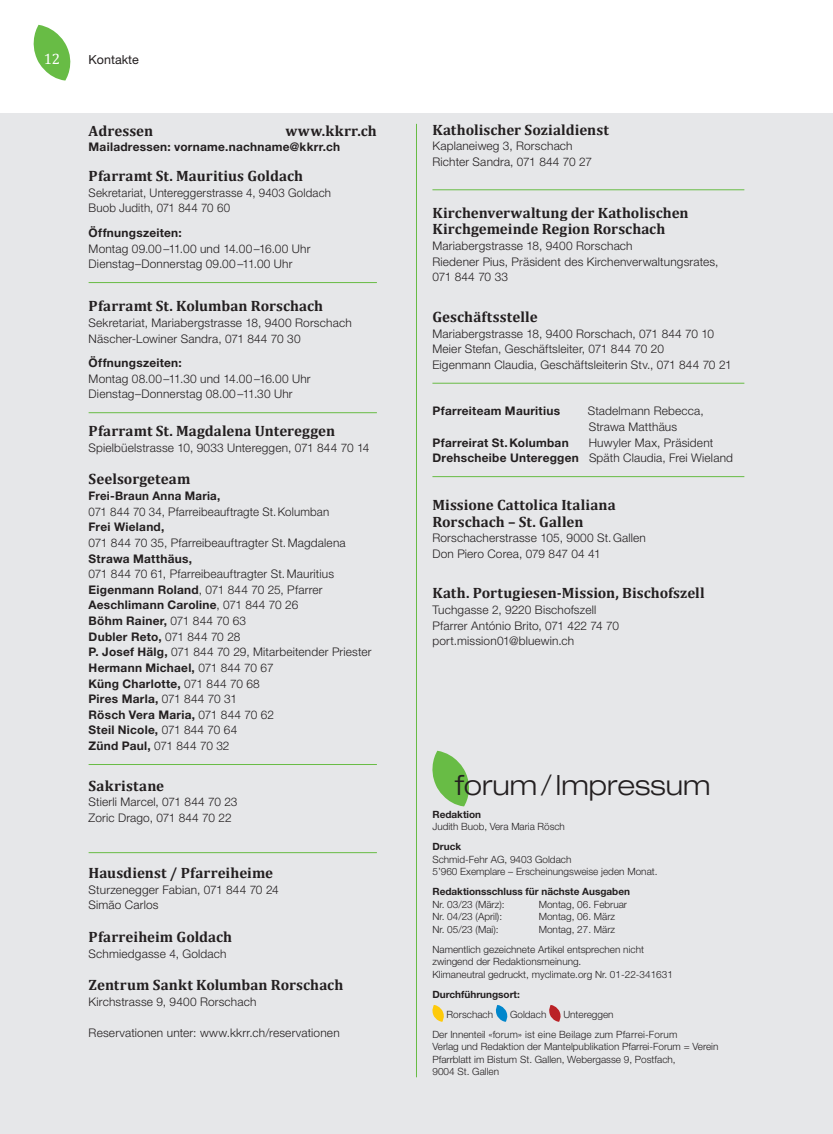
<style>
.page{position:relative;width:833px;height:1134px;background:#fff}
.page>*{position:absolute;margin:0;border:0;box-sizing:border-box;transform-origin:0 0}
.t1{font:300 expanded 27.88px "Helvetica Neue LT Std";color:#231f20}
.t2{font:700 15px/16.2px "Cambria";letter-spacing:.005em;color:#231f20}
.t3{font:700 15px "Cambria";letter-spacing:.03em;color:#231f20}
.t4{font:15px "Cambria";color:#fff}
.t5{font:12.5px "Helvetica Neue LT Std";color:#231f20}
.t6{font:300 11.88px/15.6px "Helvetica Neue LT Std";letter-spacing:.015em;color:#231f20}
.t7{font:700 11.88px "Helvetica Neue LT Std";letter-spacing:.02em;color:#231f20}
.t8{font:300 10px/12.5px "Helvetica Neue LT Std";color:#231f20}
.t9{font:700 10px "Helvetica Neue LT Std";color:#231f20}
.s1{font-weight:700}
</style>
<div class="page">
<svg style="left:33px;top:25px;width:38px;height:56px"></svg>
<div style="left:0;top:113px;width:833px;height:1021px;background:#e6e7e9"></div>
<hr style="left:89px;top:282px;width:288px;height:1px;background:#68bc45">
<hr style="left:89px;top:412px;width:288px;height:1px;background:#68bc45">
<hr style="left:89px;top:764px;width:288px;height:1px;background:#68bc45">
<hr style="left:89px;top:852px;width:288px;height:1px;background:#68bc45">
<hr style="left:432px;top:190px;width:312px;height:1px;background:#68bc45">
<hr style="left:432px;top:383px;width:312px;height:1px;background:#68bc45">
<hr style="left:432px;top:476px;width:312px;height:1px;background:#68bc45">
<hr style="left:416px;top:124px;width:1px;height:953px;background:#68bc45">
<svg style="left:432px;top:1005px;width:12px;height:17px"></svg>
<svg style="left:495px;top:1005px;width:13px;height:17px"></svg>
<svg style="left:549px;top:1005px;width:12px;height:17px"></svg>
<svg style="left:432px;top:751px;width:37px;height:55px"></svg>
<p class="t4" style="left:44px;top:50px;width:18px">12</p>
<p class="t5" style="left:89px;top:52px;width:52px">Kontakte</p>
<p class="t2" style="left:89px;top:122px;width:66px">Adressen</p>
<p class="t3" style="left:285px;top:121px;width:93px">www.kkrr.ch</p>
<p class="t7" style="left:89px;top:140px;width:253px">Mailadressen: vorname.nachname@kkrr.ch</p>
<p class="t2" style="left:89px;top:168px;width:216px">Pfarramt St. Mauritius Goldach</p>
<p class="t6" style="left:89px;top:184px;width:244px">Sekretariat, Untereggerstrasse 4, 9403 Goldach<br>Buob Judith, 071 844 70 60</p>
<p class="t7" style="left:89px;top:225px;width:95px">Öffnungszeiten:</p>
<p class="t6" style="left:89px;top:240px;width:223px">Montag 09.00–11.00 und 14.00–16.00 Uhr<br>Dienstag–Donnerstag 09.00–11.00 Uhr</p>
<p class="t2" style="left:89px;top:298px;width:236px">Pfarramt St. Kolumban Rorschach</p>
<p class="t6" style="left:89px;top:315px;width:265px">Sekretariat, Mariabergstrasse 18, 9400 Rorschach<br>Näscher-Lowiner Sandra, 071 844 70 30</p>
<p class="t7" style="left:89px;top:355px;width:95px">Öffnungszeiten:</p>
<p class="t6" style="left:89px;top:370px;width:223px">Montag 08.00–11.30 und 14.00–16.00 Uhr<br>Dienstag–Donnerstag 08.00–11.30 Uhr</p>
<p class="t2" style="left:89px;top:423px;width:248px">Pfarramt St. Magdalena Untereggen</p>
<p class="t6" style="left:89px;top:440px;width:282px">Spielbüelstrasse 10, 9033 Untereggen, 071 844 70 14</p>
<p class="t2" style="left:89px;top:471px;width:103px">Seelsorgeteam</p>
<p class="t7" style="left:89px;top:488px;width:133px">Frei-Braun Anna Maria,</p>
<p class="t6" style="left:89px;top:503px;width:242px">071 844 70 34, Pfarreibeauftragte St.Kolumban</p>
<p class="t7" style="left:89px;top:520px;width:77px">Frei Wieland,</p>
<p class="t6" style="left:89px;top:535px;width:259px">071 844 70 35, Pfarreibeauftragter St.Magdalena</p>
<p class="t7" style="left:89px;top:551px;width:105px">Strawa Matthäus,</p>
<p class="t6" style="left:89px;top:566px;width:284px">071 844 70 61, Pfarreibeauftragter St.Mauritius<br><span class="s1">Eigenmann Roland</span>, 071 844 70 25, Pfarrer<br><span class="s1">Aeschlimann Caroline</span>, 071 844 70 26<br><span class="s1">Böhm Rainer,</span> 071 844 70 63<br><span class="s1">Dubler Reto,</span> 071 844 70 28<br><span class="s1">P. Josef Hälg,</span> 071 844 70 29, Mitarbeitender Priester<br><span class="s1">Hermann Michael,</span> 071 844 70 67<br><span class="s1">Küng Charlotte,</span> 071 844 70 68<br><span class="s1">Pires Marla,</span> 071 844 70 31<br><span class="s1">Rösch Vera Maria,</span> 071 844 70 62<br><span class="s1">Steil Nicole,</span> 071 844 70 64<br><span class="s1">Zünd Paul,</span> 071 844 70 32</p>
<p class="t2" style="left:89px;top:777px;width:77px">Sakristane</p>
<p class="t6" style="left:89px;top:794px;width:150px">Stierli Marcel, 071 844 70 23<br>Zoric Drago, 071 844 70 22</p>
<p class="t2" style="left:89px;top:865px;width:186px">Hausdienst / Pfarreiheime</p>
<p class="t6" style="left:89px;top:881px;width:192px">Sturzenegger Fabian, 071 844 70 24<br>Simão Carlos</p>
<p class="t2" style="left:89px;top:928px;width:145px">Pfarreiheim Goldach</p>
<p class="t6" style="left:89px;top:945px;width:139px">Schmiedgasse 4, Goldach</p>
<p class="t2" style="left:89px;top:976px;width:256px">Zentrum Sankt Kolumban Rorschach</p>
<p class="t6" style="left:89px;top:993px;width:169px">Kirchstrasse 9, 9400 Rorschach</p>
<p class="t6" style="left:89px;top:1025px;width:253px">Reservationen unter: www.kkrr.ch/reservationen</p>
<p class="t2" style="left:432px;top:121px;width:178px">Katholischer Sozialdienst</p>
<p class="t6" style="left:432px;top:138px;width:161px">Kaplaneiweg 3, Rorschach<br>Richter Sandra, 071 844 70 27</p>
<p class="t2" style="left:432px;top:205px;width:258px">Kirchenverwaltung der Katholischen<br>Kirchgemeinde Region Rorschach</p>
<p class="t6" style="left:432px;top:238px;width:287px">Mariabergstrasse 18, 9400 Rorschach<br>Riedener Pius, Präsident des Kirchenverwaltungsrates,<br>071 844 70 33</p>
<p class="t2" style="left:432px;top:308px;width:107px">Geschäftsstelle</p>
<p class="t6" style="left:432px;top:325px;width:301px">Mariabergstrasse 18, 9400 Rorschach, 071 844 70 10<br>Meier Stefan, Geschäftsleiter, 071 844 70 20<br>Eigenmann Claudia, Geschäftsleiterin Stv., 071 844 70 21</p>
<p class="t7" style="left:432px;top:404px;width:129px">Pfarreiteam Mauritius</p>
<p class="t6" style="left:587px;top:403px;width:118px">Stadelmann Rebecca,<br>Strawa Matthäus</p>
<p class="t7" style="left:432px;top:435px;width:138px">Pfarreirat St.Kolumban</p>
<p class="t6" style="left:432px;top:434px;width:302px;text-indent:156px">Huwyler Max, Präsident<br><span class="s1">Drehscheibe Untereggen</span> Späth Claudia, Frei Wieland</p>
<p class="t2" style="left:432px;top:497px;width:185px">Missione Cattolica Italiana<br>Rorschach – St. Gallen</p>
<p class="t6" style="left:432px;top:530px;width:215px">Rorschacherstrasse 105, 9000 St.Gallen<br>Don Piero Corea, 079 847 04 41</p>
<p class="t2" style="left:432px;top:585px;width:274px">Kath. Portugiesen-Mission, Bischofszell</p>
<p class="t6" style="left:432px;top:602px;width:188px">Tuchgasse 2, 9220 Bischofszell<br>Pfarrer António Brito, 071 422 74 70 port.mission01@bluewin.ch</p>
<h1 class="t1" style="left:455px;top:768px;width:257px">forum/ Impressum</h1>
<p class="t9" style="left:432px;top:808px;width:50px">Redaktion</p>
<p class="t8" style="left:432px;top:820px;width:134px">Judith Buob, Vera Maria Rösch</p>
<p class="t9" style="left:432px;top:841px;width:30px">Druck</p>
<p class="t8" style="left:432px;top:853px;width:227px">Schmid-Fehr AG, 9403 Goldach<br>5’960 Exemplare – Erscheinungsweise jeden Monat.</p>
<p class="t9" style="left:432px;top:886px;width:199px">Redaktionsschluss für nächste Ausgaben</p>
<p class="t8" style="left:432px;top:898px;width:74px">Nr. 03/23 (März):</p>
<p class="t8" style="left:539px;top:898px;width:90px">Montag, 06. Februar</p>
<p class="t8" style="left:432px;top:910px;width:71px">Nr. 04/23 (April):</p>
<p class="t8" style="left:539px;top:910px;width:78px">Montag, 06. März</p>
<p class="t8" style="left:432px;top:923px;width:68px">Nr. 05/23 (Mai):</p>
<p class="t8" style="left:432px;top:919px;width:213px;line-height:20px;text-indent:106px">Montag, 27. März<br>Namentlich gezeichnete Artikel entsprechen nicht</p>
<p class="t8" style="left:432px;top:955px;width:242px">zwingend der Redaktionsmeinung.<br>Klimaneutral gedruckt, myclimate.org Nr. 01-22-341631</p>
<p class="t9" style="left:432px;top:988px;width:89px">Durchführungsort:</p>
<p class="t8" style="left:446px;top:1008px;width:48px">Rorschach</p>
<p class="t8" style="left:510px;top:1008px;width:38px">Goldach</p>
<p class="t8" style="left:432px;top:1004px;width:246px;line-height:20px;text-indent:131px">Untereggen<br>Der Innenteil «forum» ist eine Beilage zum Pfarrei-Forum</p>
<p class="t8" style="left:432px;top:1040px;width:287px">Verlag und Redaktion der Mantelpublikation Pfarrei-Forum = Verein<br>Pfarrblatt im Bistum St. Gallen, Webergasse 9, Postfach,<br>9004 St. Gallen</p>
</div>
